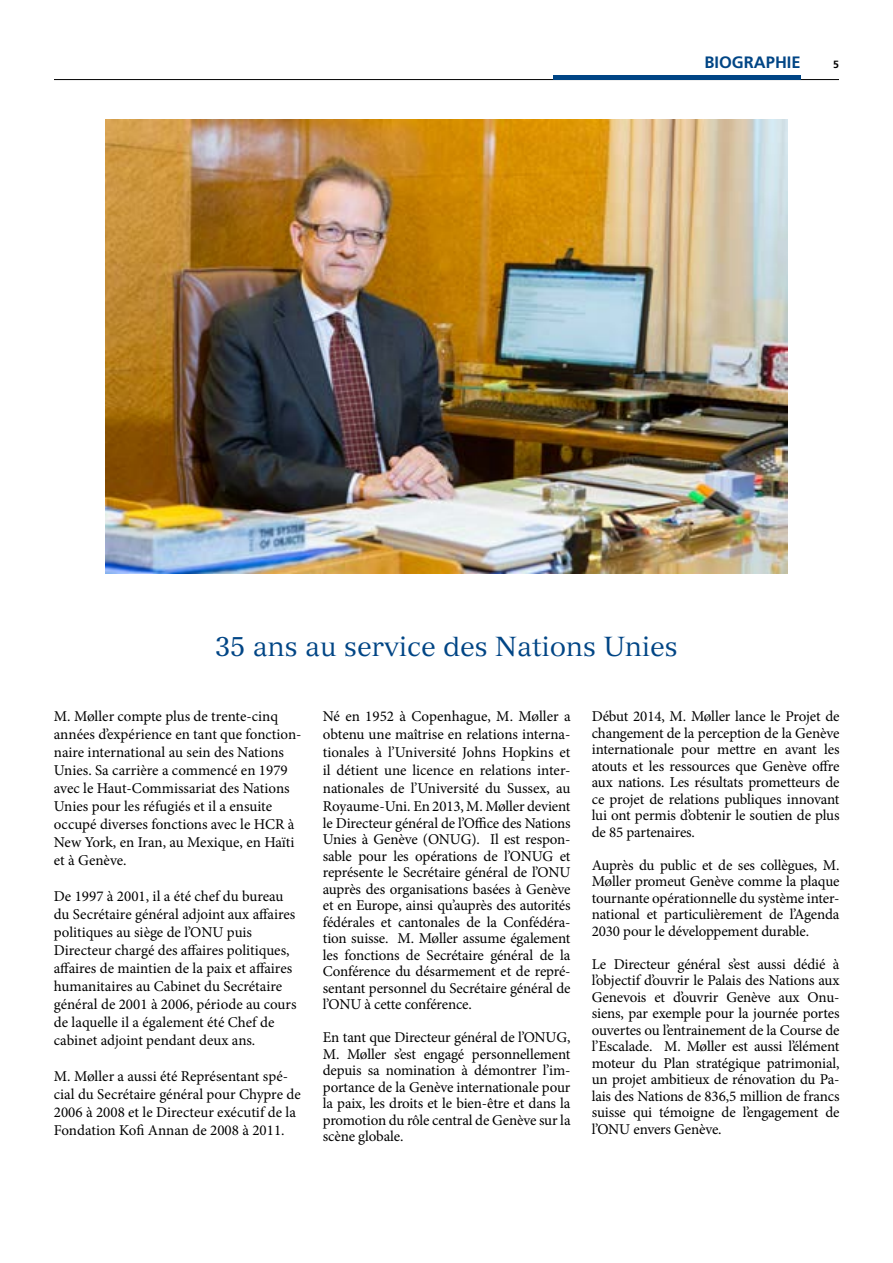
<style>
.page{position:relative;width:893px;height:1263px;background:#fff}
.page>*{position:absolute;margin:0;border:0;box-sizing:border-box;transform-origin:0 0}
.t1{font:27px "Versailles";color:#004585}
.t2{font:700 16.5px "Frutiger";color:#004585}
.t3{font:15px/16.5px "Minion Pro";letter-spacing:-.005em;color:#000;text-align:justify}
.t4{font:700 10.5px "Frutiger";color:#000}
</style>
<div class="page">
<hr style="left:54px;top:79px;width:785px;height:1px;background:#000">
<img style="left:106px;top:119px;width:681px;height:454px">
<hr style="left:554px;top:75px;width:247px;height:4px;background:#004585">
<p class="t2" style="left:704px;top:56px;width:98px">BIOGRAPHIE</p>
<p class="t4" style="left:833px;top:61px;width:7px">5</p>
<h1 class="t1" style="left:215px;top:636px;width:464px">35 ans au service des Nations Unies</h1>
<p class="t3" style="left:54px;top:709px;width:249px;line-height:18px;text-align:left">M. Møller compte plus de trente-cinq années d’expérience en tant que fonction&shy;naire international au sein des Nations Unies. Sa carrière a commencé en 1979 avec le Haut-Commissariat des Nations Unies pour les réfugiés et il a ensuite occupé diverses fonctions avec le HCR à New York, en Iran, au Mexique, en Haïti et à Genève.</p>
<p class="t3" style="left:54px;top:889px;width:244px;line-height:18px;text-align:left">De 1997 à 2001, il a été chef du bureau du Secrétaire général adjoint aux affaires politiques au siège de l’ONU puis Directeur chargé des affaires politiques, affaires de maintien de la paix et affaires humanitaires au Cabinet du Secrétaire général de 2001 à 2006, période au cours de laquelle il a également été Chef de cabinet adjoint pendant deux ans.</p>
<p class="t3" style="left:54px;top:1069px;width:248px;line-height:18px;text-align:left">M. Møller a aussi été Représentant spé&shy;cial du Secrétaire général pour Chypre de 2006 à 2008 et le Directeur exécutif de la Fondation Kofi Annan de 2008 à 2011.</p>
<p class="t3" style="left:323px;top:709px;width:249px;line-height:18px">Né en 1952 à Copenhague, M. Møller a obtenu une maîtrise en relations interna&shy;tionales à l’Université Johns Hopkins et il détient une licence en relations inter&shy;nationales de l’Université du Sussex, au Royaume-Uni. En 2013, M. Møller devient</p>
<p class="t3" style="left:323px;top:816px;width:249px">le Directeur général de l’Office des Nations Unies à Genève (ONUG). Il est respon&shy;sable pour les opérations de l’ONUG et représente le Secrétaire général de l’ONU auprès des organisations basées à Genève et en Europe, ainsi qu’auprès des autorités fédérales et cantonales de la Confédéra&shy;tion suisse. M. Møller assume également les fonctions de Secrétaire général de la Conférence du désarmement et de repré&shy;sentant personnel du Secrétaire général de l’ONU à cette conférence.</p>
<p class="t3" style="left:323px;top:1030px;width:249px">En tant que Directeur général de l’ONUG, M. Møller s’est engagé personnellement depuis sa nomination à démontrer l’im&shy;portance de la Genève internationale pour la paix, les droits et le bien-être et dans la promotion du rôle central de Genève sur la scène globale.</p>
<p class="t3" style="left:592px;top:709px;width:249px">Début 2014, M. Møller lance le Projet de changement de la perception de la Genève internationale pour mettre en avant les atouts et les ressources que Genève offre aux nations. Les résultats prometteurs de ce projet de relations publiques innovant lui ont permis d’obtenir le soutien de plus de 85 partenaires.</p>
<p class="t3" style="left:592px;top:858px;width:249px">Auprès du public et de ses collègues, M.<br>Møller promeut Genève comme la plaque tournante opérationnelle du système inter&shy;national et particulièrement de l’Agenda 2030 pour le développement durable.</p>
<p class="t3" style="left:592px;top:957px;width:249px">Le Directeur général s’est aussi dédié à l’objectif d’ouvrir le Palais des Nations aux Genevois et d’ouvrir Genève aux Onu&shy;siens, par exemple pour la journée portes ouvertes ou l’entrainement de la Course de l’Escalade. M. Møller est aussi l’élément moteur du Plan stratégique patrimonial, un projet ambitieux de rénovation du Pa&shy;lais des Nations de 836,5 million de francs suisse qui témoigne de l’engagement de l’ONU envers Genève.</p>
</div>
